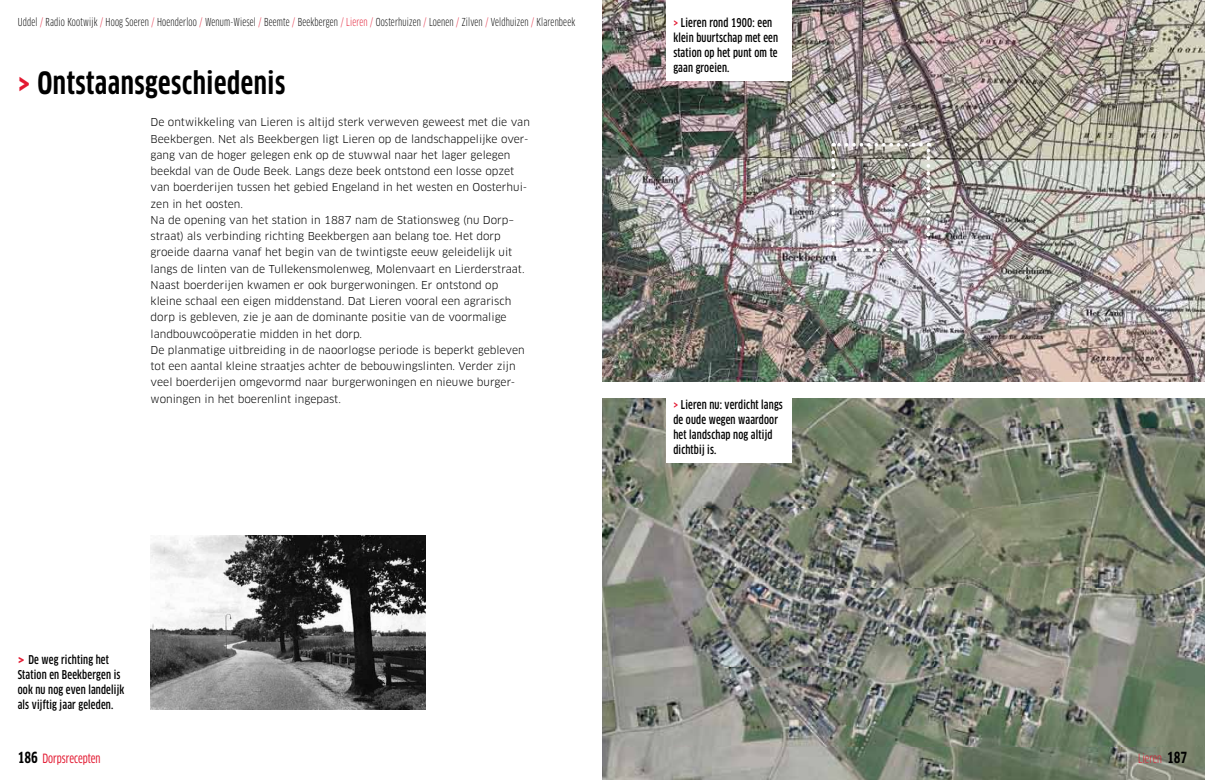
<style>
.page{position:relative;width:1205px;height:780px;background:#fff}
.page>*{position:absolute;margin:0;border:0;box-sizing:border-box;transform-origin:0 0}
.t1{font:700 30px "Clan Cond";letter-spacing:.02em;color:#000}
.t2{font:12.5px "Clan Cond News";color:#e31a32}
.t3{font:12.5px "Clan Cond";color:#e31a32}
.t4{font:500 11.88px/15px "Clan Cond";letter-spacing:.015em;color:#000}
.t5{font:10.75px "Clan Cond";letter-spacing:.015em;color:#000}
.t6{font:10.62px/16.2px "Clan";color:#000}
.s1{color:#e31a32}
.s2{font-family:"Clan";font-weight:700;color:#e31a32}
.s3{font-family:"Clan Cond";font-weight:700;font-size:15px;color:#000}
.s4{font-weight:700;font-size:15px;color:#000}
</style>
<div class="page">
<img style="left:602px;top:0;width:603px;height:381px">
<img style="left:831px;top:143px;width:99px;height:108px">
<div style="left:666px;top:0;width:126px;height:81px;background:#fff"></div>
<img style="left:602px;top:399px;width:603px;height:381px">
<img style="left:151px;top:535px;width:274px;height:174px">
<div style="left:666px;top:387px;width:126px;height:75px;background:#fff"></div>
<p class="t5" style="left:18px;top:15px;width:559px">Uddel <span class="s1">/</span> Radio Kootwijk <span class="s1">/</span> Hoog Soeren <span class="s1">/</span> Hoenderloo <span class="s1">/</span> Wenum-Wiesel <span class="s1">/</span> Beemte <span class="s1">/</span> Beekbergen <span class="s1">/ Lieren /</span> Oosterhuizen <span class="s1">/</span> Loenen <span class="s1">/</span> Zilven <span class="s1">/</span> Veldhuizen <span class="s1">/</span> Klarenbeek</p>
<h1 class="t1" style="left:18px;top:65px;width:269px"><span class="s1">&gt;</span> Ontstaansgeschiedenis</h1>
<p class="t6" style="left:151px;top:114px;width:381px">De ontwikkeling van Lieren is altijd sterk verweven geweest met die van Beekbergen. Net als Beekbergen ligt Lieren op de landschappelijke over&shy;gang van de hoger gelegen enk op de stuwwal naar het lager gelegen beekdal van de Oude Beek. Langs deze beek ontstond een losse opzet van boerderijen tussen het gebied Engeland in het westen en Oosterhui&shy;zen in het oosten.<br>Na de opening van het station in 1887 nam de Stationsweg (nu Dorp– straat) als verbinding richting Beekbergen aan belang toe. Het dorp groeide daarna vanaf het begin van de twintigste eeuw geleidelijk uit langs de linten van de Tullekensmolenweg, Molenvaart en Lierderstraat.<br>Naast boerderijen kwamen er ook burgerwoningen. Er ontstond op kleine schaal een eigen middenstand. Dat Lieren vooral een agrarisch dorp is gebleven, zie je aan de dominante positie van de voormalige landbouwcoöperatie midden in het dorp.<br>De planmatige uitbreiding in de naoorlogse periode is beperkt gebleven tot een aantal kleine straatjes achter de bebouwingslinten. Verder zijn veel boerderijen omgevormd naar burgerwoningen en nieuwe burger&shy;woningen in het boerenlint ingepast.</p>
<p class="t4" style="left:18px;top:652px;width:108px"><span class="s2">&gt;</span> De weg richting het<br>Station en Beekbergen is ook nu nog even landelijk als vijftig jaar geleden.</p>
<p class="t4" style="left:673px;top:15px;width:106px"><span class="s1">&gt;</span> Lieren rond 1900: een klein buurtschap met een station op het punt om te gaan groeien.</p>
<p class="t4" style="left:673px;top:397px;width:111px"><span class="s1">&gt;</span> Lieren nu: verdicht langs de oude wegen waardoor het landschap nog altijd dichtbij is.</p>
<p class="t2" style="left:18px;top:751px;width:84px"><span class="s3">186</span> Dorpsrecepten</p>
<p class="t3" style="left:1138px;top:751px;width:51px">Lieren <span class="s4">187</span></p>
</div>
